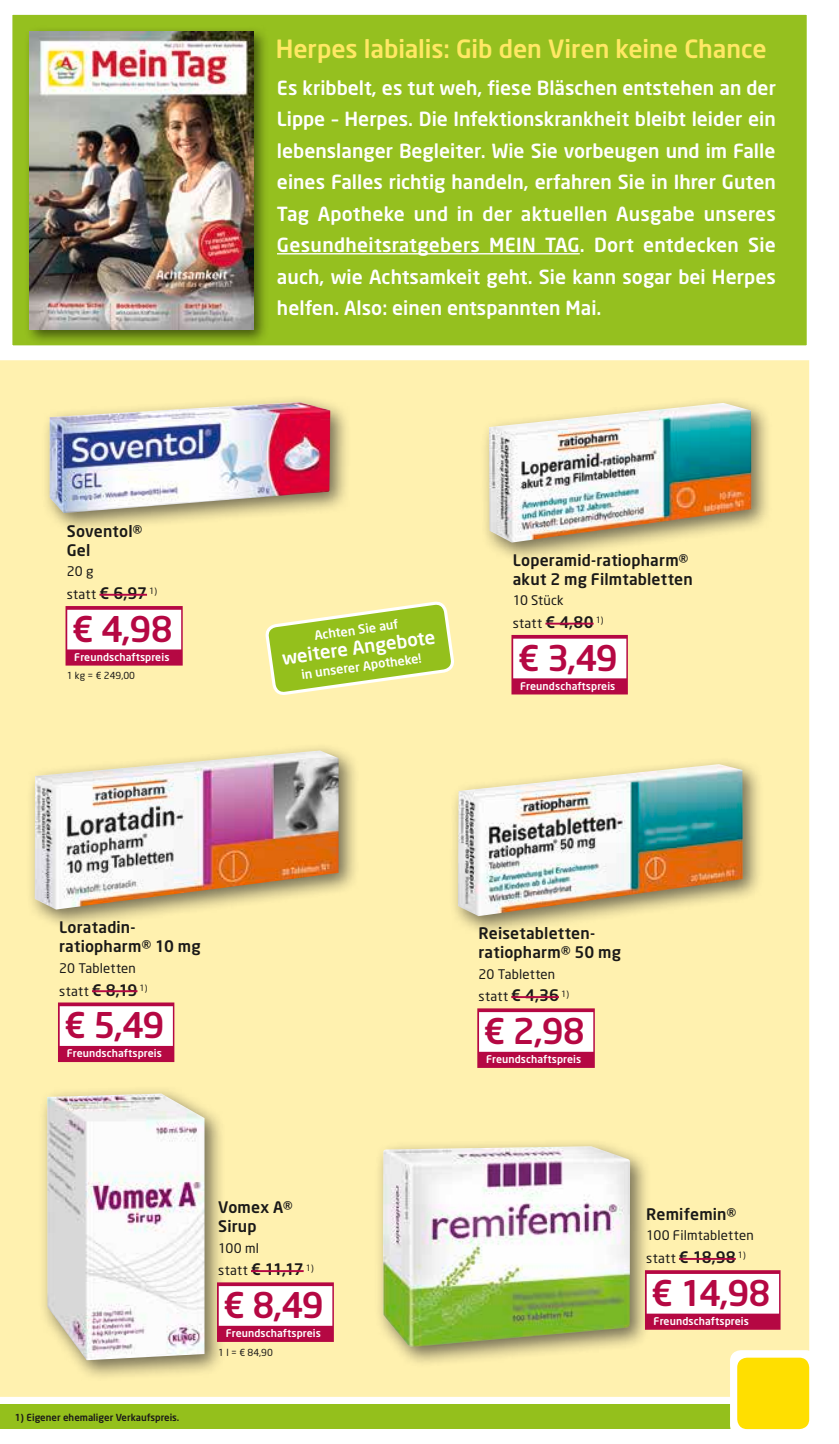
<style>
.page{position:relative;width:839px;height:1444px;background:#fff}
.page>*{position:absolute;margin:0;border:0;box-sizing:border-box;transform-origin:0 0}
._04_Angebotspreis{font:500 35px "Neo Sans";letter-spacing:-.05em;color:#b50843}
.t1{font:500 24.85px "Neo Sans";letter-spacing:-.005em;color:#ffe864}
.t2{font:500 19.25px/31.5px "Neo Sans";color:#fff;text-align:justify}
.t3{font:500 18.38px "Neo Sans";color:#fff}
._01_Artikel{font:500 15.75px/19.2px "Neo Sans";letter-spacing:.01em;color:#1a1918}
._03_statt_Preis{font:500 15.75px "Neo Sans";letter-spacing:-.07em;color:#1a1918}
._02_Text{font:13.12px "Neo Sans";letter-spacing:.015em;color:#1a1918}
._03_statt_Preis-2{font:13.12px "Neo Sans";letter-spacing:.025em;color:#1a1918}
.t4{font:500 12.42px "Neo Sans";color:#fff}
._07_T_Wirberaten{font:500 10.5px "Neo Sans";letter-spacing:.01em;color:#fff}
.t5{font:500 9.62px "Neo Sans";color:#1a1918}
._05_Grundpreis{font:9.62px "Neo Sans";color:#1a1918}
.s1{font-weight:500;font-size:15.75px}
.s2{font-weight:400;font-size:13.12px}
</style>
<div class="page">
<div style="left:0;top:1404px;width:769px;height:25px;background:#94c01c"></div>
<div style="left:0;top:362px;width:809px;height:1034px;background:#fff1af"></div>
<div style="left:729px;top:1350px;width:87px;height:86px;background:#fff;border-radius:11px"></div>
<div style="left:737px;top:1357px;width:72px;height:72px;background:#ffdf00;border-radius:10px"></div>
<svg style="left:0;top:14px;width:810px;height:348px;background:#9fc533"></svg>
<hr style="left:277px;top:253px;width:302px;height:1px;background:#fff">
<div style="left:24px;top:25px;width:245px;height:321px;background:#1d1d1b;opacity:.6"></div>
<img style="left:30px;top:31px;width:223px;height:298px">
<div style="left:41px;top:394px;width:310px;height:140px;background:#1a1918;opacity:.6"></div>
<img style="left:50px;top:402px;width:280px;height:111px">
<div style="left:65px;top:606px;width:118px;height:59px;background:#b50843"></div>
<div style="left:67px;top:610px;width:114px;height:39px;background:#fff"></div>
<hr style="left:99px;top:594px;width:48px;height:2px;background:#b50843">
<div style="left:374px;top:1137px;width:277px;height:230px;background:#1a1918;opacity:.6"></div>
<img style="left:383px;top:1146px;width:247px;height:201px">
<div style="left:644px;top:1270px;width:136px;height:59px;background:#b50843"></div>
<div style="left:646px;top:1274px;width:132px;height:39px;background:#fff"></div>
<hr style="left:678px;top:1258px;width:57px;height:1px;background:#b50843">
<div style="left:26px;top:742px;width:334px;height:188px;background:#1a1918;opacity:.6"></div>
<img style="left:35px;top:750px;width:303px;height:159px">
<div style="left:58px;top:1002px;width:116px;height:60px;background:#b50843"></div>
<div style="left:60px;top:1006px;width:113px;height:40px;background:#fff"></div>
<hr style="left:92px;top:990px;width:45px;height:2px;background:#b50843">
<div style="left:449px;top:756px;width:315px;height:180px;background:#1a1918;opacity:.6"></div>
<img style="left:458px;top:764px;width:284px;height:152px">
<div style="left:477px;top:1008px;width:117px;height:60px;background:#b50843"></div>
<div style="left:479px;top:1012px;width:114px;height:39px;background:#fff"></div>
<hr style="left:511px;top:996px;width:48px;height:2px;background:#b50843">
<div style="left:480px;top:395px;width:292px;height:168px;background:#1a1918;opacity:.6"></div>
<img style="left:489px;top:403px;width:262px;height:139px">
<div style="left:511px;top:635px;width:116px;height:59px;background:#b50843"></div>
<div style="left:513px;top:638px;width:113px;height:40px;background:#fff"></div>
<hr style="left:545px;top:622px;width:48px;height:2px;background:#b50843">
<div style="left:39px;top:1085px;width:187px;height:296px;background:#1a1918;opacity:.6"></div>
<img style="left:47px;top:1093px;width:157px;height:267px">
<div style="left:217px;top:1282px;width:117px;height:60px;background:#b50843"></div>
<div style="left:219px;top:1286px;width:113px;height:39px;background:#fff"></div>
<hr style="left:251px;top:1270px;width:52px;height:2px;background:#b50843">
<svg style="left:266px;top:602px;width:187px;height:92px;background:#b7d153"></svg>
<p class="_01_Artikel" style="left:67px;top:521px;width:77px">Soventol®<br>Gel</p>
<p class="_02_Text" style="left:67px;top:563px;width:28px">20 g</p>
<p class="_03_statt_Preis-2" style="left:67px;top:586px;width:92px">statt <span class="s1">€ 6,97</span> <sup>1)</sup></p>
<p class="_04_Angebotspreis" style="left:72px;top:607px;width:102px">€ 4,98</p>
<p class="_07_T_Wirberaten" style="left:74px;top:650px;width:97px">Freundschaftspreis</p>
<p class="_05_Grundpreis" style="left:67px;top:670px;width:70px">1 kg = € 249,00</p>
<p class="t1" style="left:276px;top:33px;width:492px">Herpes labialis: Gib den Viren keine Chance</p>
<p class="t2" style="left:277px;top:71px;width:500px">Es kribbelt, es tut weh, fiese Bläschen entstehen an der Lippe – Herpes. Die Infektionskrankheit bleibt leider ein lebenslanger Begleiter. Wie Sie vorbeugen und im Falle eines Falles richtig handeln, erfahren Sie in Ihrer Guten Tag Apotheke und in der aktuellen Ausgabe unseres Gesundheitsratgebers MEIN TAG. Dort entdecken Sie auch, wie Achtsamkeit geht. Sie kann sogar bei Herpes helfen. Also: einen entspannten Mai.</p>
<p class="t4" style="left:313px;top:628px;width:86px;rotate:-8deg">Achten Sie auf</p>
<p class="t3" style="left:280px;top:646px;width:156px;rotate:-8deg">weitere Angebote</p>
<p class="t4" style="left:300px;top:667px;width:123px;rotate:-8deg">in unserer Apotheke!</p>
<p class="_01_Artikel" style="left:512px;top:550px;width:181px">Loperamid-ratiopharm® akut 2 mg Filmtabletten</p>
<p class="_02_Text" style="left:512px;top:592px;width:53px">10 Stück</p>
<p class="_03_statt_Preis-2" style="left:512px;top:615px;width:92px">statt <span class="s1">€ 4,80</span> <sup>1)</sup></p>
<p class="_04_Angebotspreis" style="left:517px;top:636px;width:102px">€ 3,49</p>
<p class="_07_T_Wirberaten" style="left:520px;top:679px;width:97px">Freundschaftspreis</p>
<p class="_01_Artikel" style="left:59px;top:917px;width:143px">Loratadin&shy;ratiopharm® 10 mg</p>
<p class="_02_Text" style="left:59px;top:960px;width:78px">20 Tabletten</p>
<p class="_03_statt_Preis-2" style="left:59px;top:982px;width:90px">statt <span class="s1">€ 8,19</span> <sup>1)</sup></p>
<p class="_04_Angebotspreis" style="left:64px;top:1003px;width:102px">€ 5,49</p>
<p class="_07_T_Wirberaten" style="left:67px;top:1046px;width:97px">Freundschaftspreis</p>
<p class="t5" style="left:15px;top:1411px;width:166px">1) Eigener ehemaliger Verkaufspreis.</p>
<p class="_01_Artikel" style="left:218px;top:1197px;width:76px">Vomex A®</p>
<p class="_01_Artikel" style="left:218px;top:1216px;width:40px">Sirup</p>
<p class="_02_Text" style="left:218px;top:1239px;width:42px">100 ml</p>
<p class="_03_statt_Preis" style="left:218px;top:1259px;width:97px"><span class="s2">statt</span> € 11,17 <sup>1)</sup></p>
<p class="_04_Angebotspreis" style="left:223px;top:1283px;width:102px">€ 8,49</p>
<p class="_07_T_Wirberaten" style="left:226px;top:1326px;width:97px">Freundschaftspreis</p>
<p class="_05_Grundpreis" style="left:218px;top:1346px;width:56px">1 l = € 84,90</p>
<p class="_01_Artikel" style="left:478px;top:923px;width:144px">Reisetabletten&shy;ratiopharm® 50 mg</p>
<p class="_02_Text" style="left:478px;top:965px;width:78px">20 Tabletten</p>
<p class="_03_statt_Preis-2" style="left:478px;top:988px;width:92px">statt <span class="s1">€ 4,36</span> <sup>1)</sup></p>
<p class="_04_Angebotspreis" style="left:483px;top:1009px;width:103px">€ 2,98</p>
<p class="_07_T_Wirberaten" style="left:486px;top:1052px;width:97px">Freundschaftspreis</p>
<p class="_01_Artikel" style="left:646px;top:1204px;width:91px">Remifemin®</p>
<p class="_02_Text" style="left:646px;top:1227px;width:109px">100 Filmtabletten</p>
<p class="_03_statt_Preis" style="left:646px;top:1247px;width:101px"><span class="s2">statt</span> € 18,98 <sup>1)</sup></p>
<p class="_04_Angebotspreis" style="left:651px;top:1271px;width:121px">€ 14,98</p>
<p class="_07_T_Wirberaten" style="left:653px;top:1314px;width:97px">Freundschaftspreis</p>
</div>
